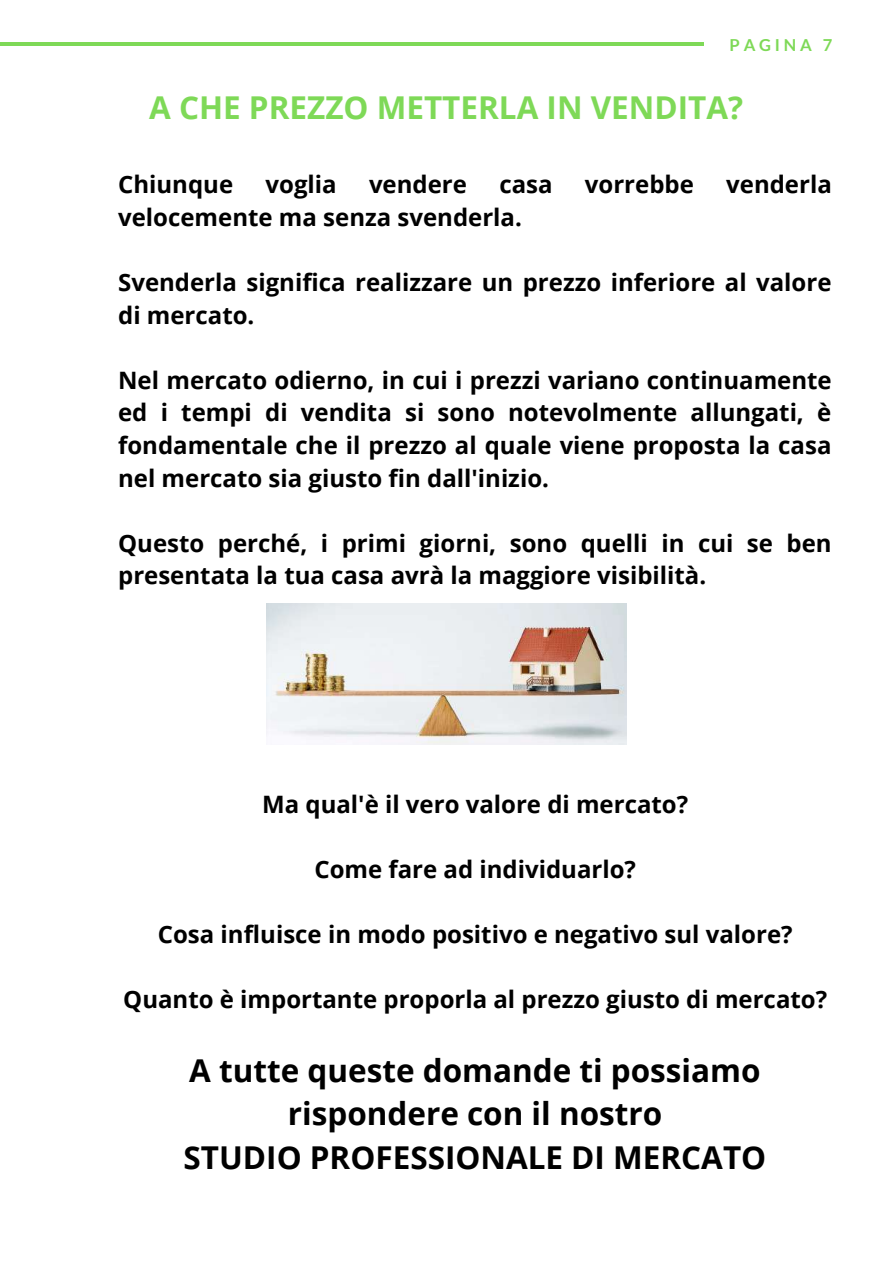
<style>
.page{position:relative;width:893px;height:1264px;background:#fff}
.page>*{position:absolute;margin:0;border:0;box-sizing:border-box;transform-origin:0 0}
.t1{font:700 31.5px/43.8px "Open Sans";color:#000;text-align:center}
.t2{font:700 31.5px "Open Sans";color:#7ed957}
.t3{font:700 24px/32.5px "Open Sans";color:#000}
.t4{font:700 16.5px "Lato";letter-spacing:.23em;color:#7ed957}
</style>
<div class="page">
<hr style="left:0;top:42px;width:703px;height:3px;background:#7ed957">
<img style="left:266px;top:604px;width:360px;height:140px">
<p class="t4" style="left:729px;top:35px;width:104px">PAGINA 7</p>
<h1 class="t2" style="left:149px;top:85px;width:595px">A CHE PREZZO METTERLA IN VENDITA?</h1>
<p class="t3" style="left:118px;top:167px;width:116px">Chiunque</p>
<p class="t3" style="left:265px;top:167px;width:73px">voglia</p>
<p class="t3" style="left:369px;top:167px;width:99px">vendere</p>
<p class="t3" style="left:499px;top:167px;width:55px">casa</p>
<p class="t3" style="left:585px;top:167px;width:110px">vorrebbe</p>
<p class="t3" style="left:726px;top:167px;width:107px">venderla</p>
<p class="t3" style="left:118px;top:200px;width:405px">velocemente ma senza svenderla.</p>
<p class="t3" style="left:118px;top:265px;width:714px">Svenderla significa realizzare un prezzo inferiore al valore di mercato.</p>
<p class="t3" style="left:118px;top:363px;width:715px;text-align:justify">Nel mercato odierno, in cui i prezzi variano continuamente ed i tempi di vendita si sono notevolmente allungati, è fondamentale che il prezzo al quale viene proposta la casa nel mercato sia giusto fin dall'inizio.</p>
<p class="t3" style="left:118px;top:526px;width:715px">Questo perché, i primi giorni, sono quelli in cui se ben presentata la tua casa avrà la maggiore visibilità.</p>
<p class="t3" style="left:262px;top:787px;width:427px">Ma qual'è il vero valore di mercato?</p>
<p class="t3" style="left:314px;top:852px;width:323px">Come fare ad individuarlo?</p>
<p class="t3" style="left:158px;top:917px;width:636px">Cosa influisce in modo positivo e negativo sul valore?</p>
<p class="t3" style="left:123px;top:982px;width:705px">Quanto è importante proporla al prezzo giusto di mercato?</p>
<h1 class="t1" style="left:184px;top:1047px;width:584px">A tutte queste domande ti possiamo rispondere con il nostro<br>STUDIO PROFESSIONALE DI MERCATO</h1>
</div>
